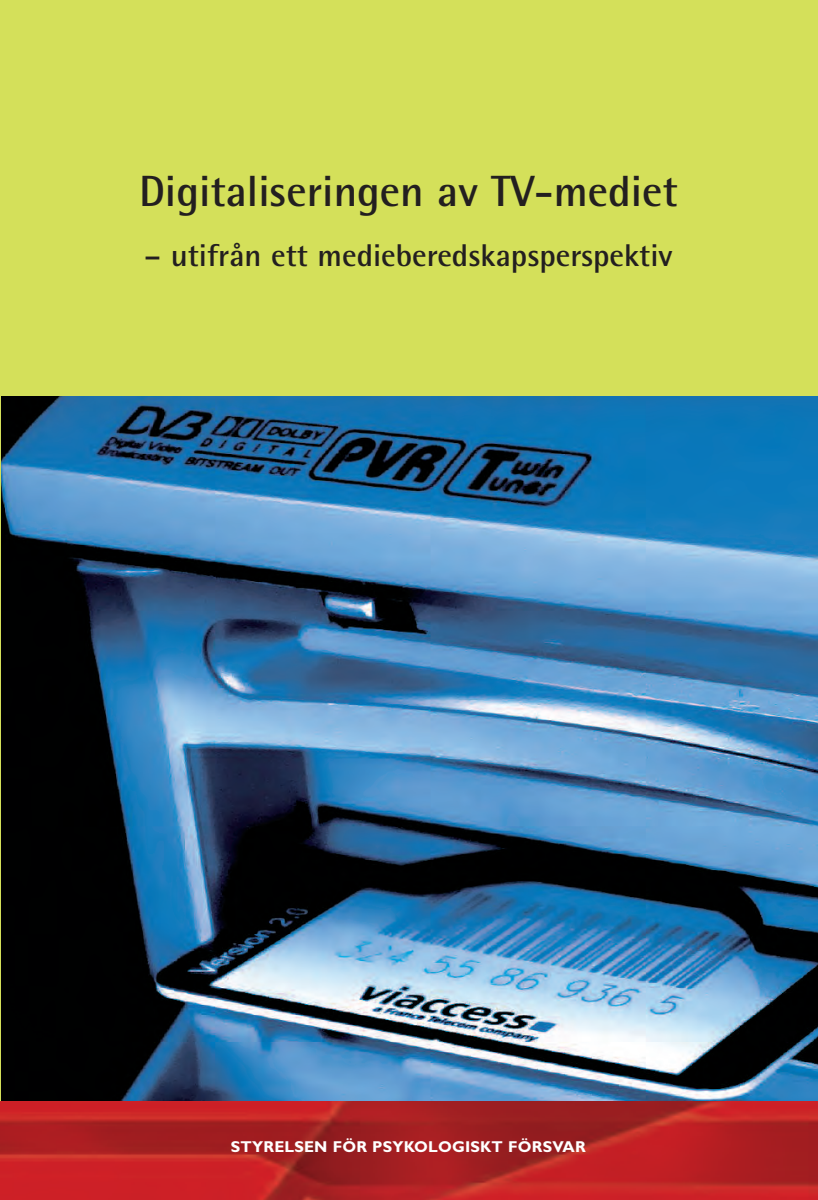
<style>
.page{position:relative;width:818px;height:1200px;background:#fff}
.page>*{position:absolute;margin:0;border:0;box-sizing:border-box;transform-origin:0 0}
.t1{font:700 43.75px "Rotis Semi Sans";color:#231f20}
.t2{font:700 31.5px "Rotis Semi Sans";color:#231f20}
.t3{font:700 15.75px "Gill Sans";letter-spacing:.01em;color:#fff}
</style>
<div class="page">
<div style="left:0;top:0;width:817px;height:1101px;background:#d4e05a"></div>
<img style="left:1px;top:397px;width:816px;height:704px">
<img style="left:0;top:1101px;width:817px;height:99px">
<h1 class="t1" style="left:139px;top:175px;width:540px">Digitaliseringen av TV-mediet</h1>
<p class="t2" style="left:144px;top:244px;width:529px">– utifrån ett medieberedskapsperspektiv</p>
<p class="t3" style="left:231px;top:1140px;width:356px">STYRELSEN FÖR PSYKOLOGISKT FÖRSVAR</p>
</div>
